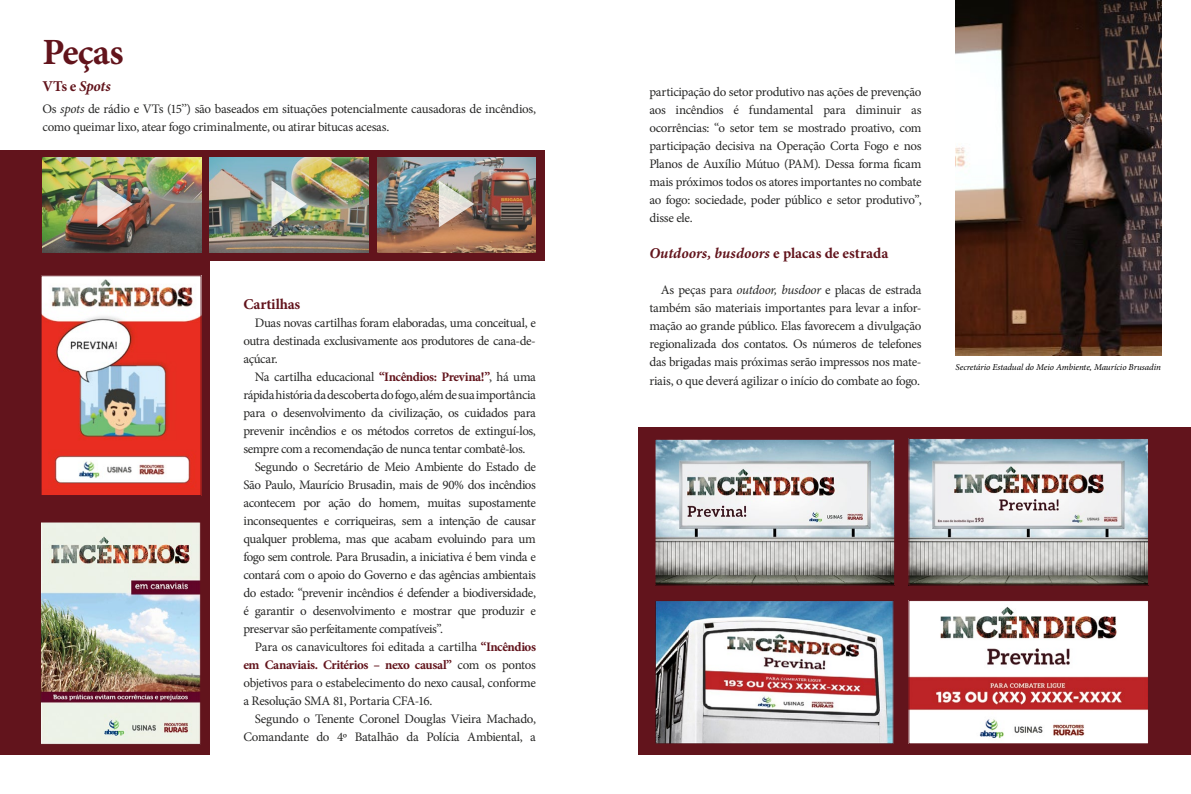
<style>
.page{position:relative;width:1191px;height:794px;background:#fff}
.page>*{position:absolute;margin:0;border:0;box-sizing:border-box;transform-origin:0 0}
.t1{font:700 37px "Minion Pro";letter-spacing:-.025em;color:#62141c}
.t2{font:italic 700 15px "Minion Pro";color:#62141c}
.t3{font:700 15px "Minion Pro";letter-spacing:-.01em;color:#62141c}
.t4{font:13px/18px "Minion Pro";letter-spacing:-.03em;color:#282827;text-align:justify}
.t5{font:700 13px "Minion Pro";letter-spacing:-.035em;color:#62141c}
.t6{font:italic 9px "Minion Pro";letter-spacing:-.005em;color:#000}
.s1{font-style:normal}
.s2{font-style:italic}
.s3{font-weight:700;color:#62141c}
.s4{font-weight:400;color:#282827}
</style>
<div class="page">
<div style="left:0;top:150px;width:210px;height:605px;background:#62141c"></div>
<div style="left:32px;top:150px;width:512px;height:110px;background:#62141c"></div>
<div style="left:638px;top:427px;width:553px;height:328px;background:#62141c"></div>
<img style="left:43px;top:157px;width:158px;height:95px">
<img style="left:377px;top:157px;width:159px;height:95px">
<img style="left:97px;top:181px;width:36px;height:46px">
<svg style="left:439px;top:181px;width:35px;height:46px;background:#c1b5a8"></svg>
<img style="left:657px;top:441px;width:236px;height:142px">
<div style="left:655px;top:439px;width:240px;height:146px;border:1px solid #62141c"></div>
<img style="left:910px;top:440px;width:236px;height:143px">
<div style="left:908px;top:438px;width:240px;height:147px;border:1px solid #62141c"></div>
<img style="left:657px;top:602px;width:234px;height:140px">
<div style="left:655px;top:600px;width:238px;height:144px;border:1px solid #62141c"></div>
<img style="left:910px;top:602px;width:236px;height:140px">
<div style="left:908px;top:600px;width:240px;height:144px;border:1px solid #62141c"></div>
<img style="left:955px;top:0;width:206px;height:356px">
<img style="left:43px;top:277px;width:156px;height:217px">
<div style="left:41px;top:275px;width:160px;height:221px;border:1px solid #62141c"></div>
<img style="left:42px;top:524px;width:157px;height:218px">
<div style="left:40px;top:522px;width:161px;height:222px;border:1px solid #62141c"></div>
<img style="left:210px;top:157px;width:159px;height:95px">
<svg style="left:271px;top:181px;width:36px;height:46px;background:#b0b9aa"></svg>
<h1 class="t1" style="left:43px;top:26px;width:83px">Peças</h1>
<p class="t2" style="left:43px;top:76px;width:70px"><span class="s1">VTs e</span> Spots</p>
<p class="t4" style="left:43px;top:100px;width:495px">Os <span class="s2">spots</span> de rádio e VTs (15’’) são baseados em situações potencialmente causadoras de incêndios, como queimar lixo, atear fogo criminalmente, ou atirar bitucas acesas.</p>
<p class="t3" style="left:243px;top:293px;width:58px">Cartilhas</p>
<p class="t4" style="left:243px;top:313px;width:294px;text-indent:11px">Duas novas cartilhas foram elaboradas, uma conceitual, e outra destinada exclusivamente aos produtores de cana-de&shy;açúcar.</p>
<p class="t4" style="left:255px;top:367px;width:283px">Na cartilha educacional <span class="s3">“Incêndios: Previna!”</span>, há uma</p>
<p class="t4" style="left:243px;top:385px;width:294px">rápida história da descoberta do fogo, além de sua importância</p>
<p class="t4" style="left:243px;top:403px;width:294px">para o desenvolvimento da civilização, os cuidados para</p>
<p class="t4" style="left:243px;top:421px;width:294px">prevenir incêndios e os métodos corretos de extinguí-los,</p>
<p class="t4" style="left:243px;top:439px;width:283px">sempre com a recomendação de nunca tentar combatê-los.</p>
<p class="t4" style="left:255px;top:457px;width:283px">Segundo o Secretário de Meio Ambiente do Estado de</p>
<p class="t4" style="left:243px;top:475px;width:294px">São Paulo, Maurício Brusadin, mais de 90% dos incêndios</p>
<p class="t4" style="left:243px;top:494px;width:294px">acontecem por ação do homem, muitas supostamente</p>
<p class="t4" style="left:243px;top:512px;width:294px">inconsequentes e corriqueiras, sem a intenção de causar</p>
<p class="t4" style="left:243px;top:530px;width:294px">qualquer problema, mas que acabam evoluindo para um</p>
<p class="t4" style="left:243px;top:548px;width:294px">fogo sem controle. Para Brusadin, a iniciativa é bem vinda e</p>
<p class="t4" style="left:243px;top:566px;width:294px">contará com o apoio do Governo e das agências ambientais</p>
<p class="t4" style="left:243px;top:584px;width:294px">do estado: “prevenir incêndios é defender a biodiversidade,</p>
<p class="t4" style="left:243px;top:602px;width:294px">é garantir o desenvolvimento e mostrar que produzir e</p>
<p class="t4" style="left:243px;top:620px;width:201px">preservar são perfeitamente compatíveis”.</p>
<p class="t4" style="left:255px;top:638px;width:283px">Para os canavicultores foi editada a cartilha <span class="s3">“Incêndios</span></p>
<p class="t5" style="left:243px;top:655px;width:294px">em Canaviais. Critérios – nexo causal” <span class="s4">com os pontos</span></p>
<p class="t4" style="left:243px;top:674px;width:294px">objetivos para o estabelecimento do nexo causal, conforme</p>
<p class="t4" style="left:243px;top:692px;width:190px">a Resolução SMA 81, Portaria CFA-16.</p>
<p class="t4" style="left:255px;top:710px;width:283px">Segundo o Tenente Coronel Douglas Vieira Machado,</p>
<p class="t4" style="left:243px;top:728px;width:294px">Comandante do 4º Batalhão da Polícia Ambiental, a</p>
<p class="t4" style="left:649px;top:83px;width:274px">participação do setor produtivo nas ações de prevenção aos incêndios é fundamental para diminuir as ocorrências: “o setor tem se mostrado proativo, com participação decisiva na Operação Corta Fogo e nos Planos de Auxílio Mútuo (PAM). Dessa forma ficam mais próximos todos os atores importantes no combate ao fogo: sociedade, poder público e setor produtivo”, disse ele.</p>
<p class="t2" style="left:649px;top:243px;width:240px">Outdoors, busdoors <span class="s1">e placas de estrada</span></p>
<p class="t4" style="left:649px;top:281px;width:274px;text-indent:11px">As peças para <span class="s2">outdoor, busdoor</span> e placas de estrada também são materiais importantes para levar a infor&shy;mação ao grande público. Elas favorecem a divulgação regionalizada dos contatos. Os números de telefones das brigadas mais próximas serão impressos nos mate&shy;riais, o que deverá agilizar o início do combate ao fogo.</p>
<p class="t6" style="left:955px;top:360px;width:207px">Secretário Estadual do Meio Ambiente, Maurício Brusadin</p>
</div>
